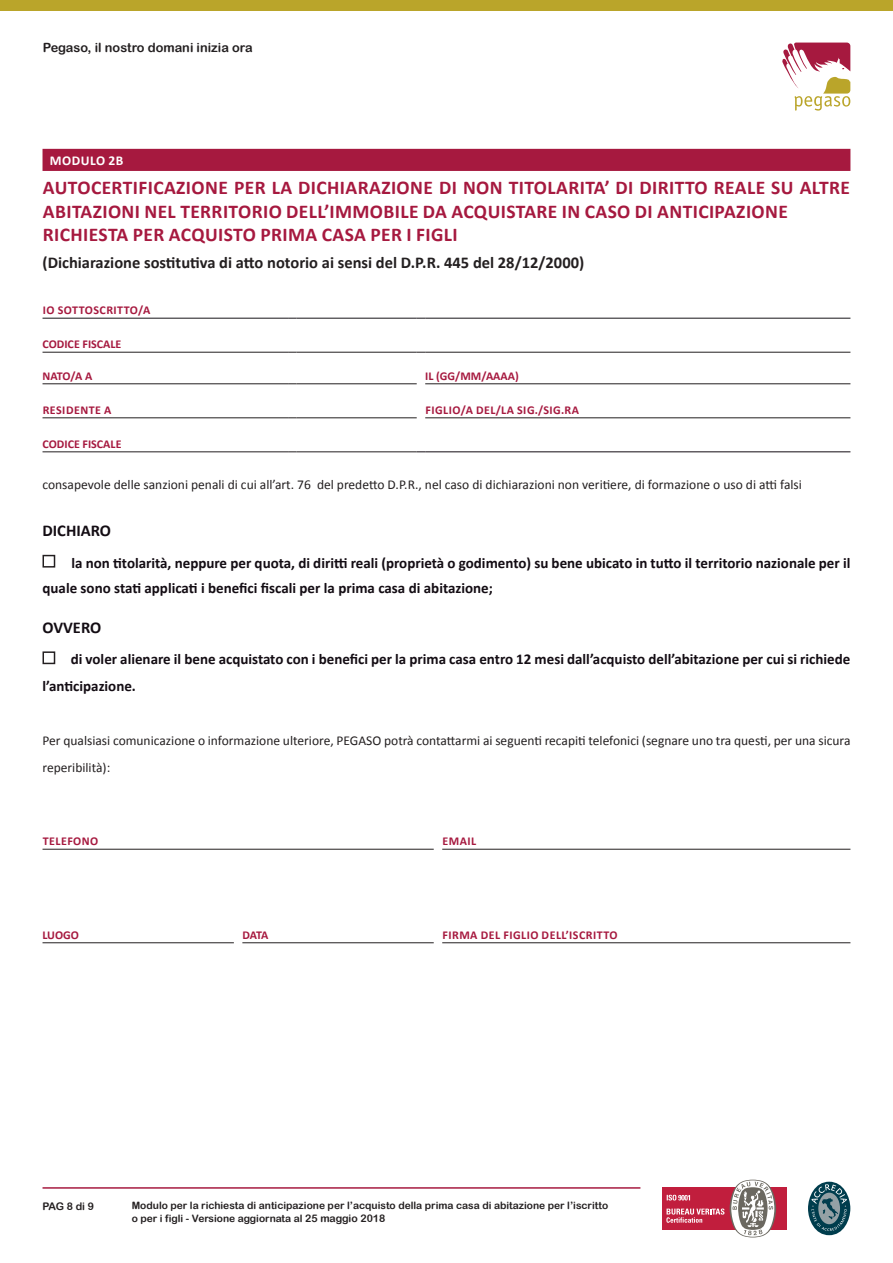
<style>
.page{position:relative;width:893px;height:1263px;background:#fff}
.page>*{position:absolute;margin:0;border:0;box-sizing:border-box;transform-origin:0 0}
.t1{font:700 19.5px/23.4px "Calibri";letter-spacing:.02em;color:#a6193f}
.t2{font:700 16.5px "Calibri";color:#231f20}
.t3{font:700 16.5px "Calibri";color:#130c13}
.t4{font:700 15px/25.5px "Calibri";color:#130c13}
.t5{font:13.5px/27px "Calibri";color:#231f20}
.t6{font:700 13.5px "Calibri";letter-spacing:.04em;color:#fff}
.t7{font:12.75px "Arial Rounded MT Bold";color:#231f20}
.t8{font:700 12px "Calibri";letter-spacing:.04em;color:#a6193f}
.t9{font:700 12px "Calibri";color:#a6193f}
.t10{font:10.5px "Arial Rounded MT Bold";color:#231f20}
.t11{font:10.2px/12.6px "Arial Rounded MT Bold";color:#231f20}
.s1{font-size:10.5px}
</style>
<div class="page">
<div style="left:662px;top:1187px;width:125px;height:43px;background:#c11e3d"></div>
<svg style="left:666px;top:1208px;width:58px;height:15px"></svg>
<svg style="left:730px;top:1179px;width:46px;height:58px"></svg>
<svg style="left:667px;top:1195px;width:23px;height:5px"></svg>
<div style="left:808px;top:1182px;width:42px;height:53px;background:#003d4d;border-radius:50%"></div>
<svg style="left:811px;top:1184px;width:36px;height:47px"></svg>
<hr style="left:43px;top:1187px;width:597px;height:2px;background:#a6193f">
<div style="left:0;top:0;width:893px;height:11px;background:#baa52a"></div>
<svg style="left:782px;top:42px;width:68px;height:69px"></svg>
<div style="left:43px;top:149px;width:807px;height:22px;background:#a6193f"></div>
<hr style="left:425px;top:452px;width:425px;height:1px;background:#130c13">
<hr style="left:43px;top:452px;width:245px;height:1px;background:#231f20">
<hr style="left:297px;top:452px;width:120px;height:1px;background:#231f20">
<hr style="left:43px;top:318px;width:245px;height:1px;background:#171419">
<hr style="left:297px;top:318px;width:120px;height:1px;background:#171419">
<hr style="left:425px;top:318px;width:425px;height:1px;background:#171419">
<hr style="left:43px;top:352px;width:245px;height:1px;background:#231f20">
<hr style="left:297px;top:352px;width:120px;height:1px;background:#231f20">
<hr style="left:425px;top:352px;width:425px;height:1px;background:#231f20">
<hr style="left:43px;top:383px;width:245px;height:1px;background:#231f20">
<hr style="left:297px;top:383px;width:120px;height:1px;background:#231f20">
<hr style="left:425px;top:383px;width:425px;height:1px;background:#231f20">
<hr style="left:43px;top:418px;width:245px;height:1px;background:#231f20">
<hr style="left:297px;top:418px;width:120px;height:1px;background:#231f20">
<hr style="left:425px;top:418px;width:425px;height:1px;background:#231f20">
<div style="left:43px;top:555px;width:12px;height:12px;border:1px solid #231f20"></div>
<div style="left:43px;top:651px;width:12px;height:13px;border:1px solid #231f20"></div>
<hr style="left:43px;top:849px;width:391px;height:1px;background:#231f20">
<hr style="left:442px;top:849px;width:408px;height:1px;background:#231f20">
<hr style="left:43px;top:942px;width:191px;height:1px;background:#231f20">
<hr style="left:242px;top:942px;width:192px;height:1px;background:#231f20">
<hr style="left:442px;top:942px;width:408px;height:1px;background:#231f20">
<p class="t7" style="left:43px;top:40px;width:211px">Pegaso, il nostro domani inizia ora</p>
<p class="t6" style="left:50px;top:151px;width:75px">MODULO 2B</p>
<p class="t1" style="left:43px;top:176px;width:809px">AUTOCERTIFICAZIONE PER LA DICHIARAZIONE DI NON TITOLARITA’ DI DIRITTO REALE SU ALTRE<br>ABITAZIONI NEL TERRITORIO DELL’IMMOBILE DA ACQUISTARE IN CASO DI ANTICIPAZIONE</p>
<p class="t1" style="left:43px;top:223px;width:416px">RICHIESTA PER ACQUISTO PRIMA CASA PER I FIGLI</p>
<p class="t2" style="left:43px;top:252px;width:543px">(Dichiarazione sostitutiva di atto notorio ai sensi del D.P.R. 445 del 28/12/2000)</p>
<p class="t8" style="left:43px;top:302px;width:109px">IO SOTTOSCRITTO/A</p>
<p class="t9" style="left:43px;top:336px;width:80px">CODICE FISCALE</p>
<p class="t8" style="left:43px;top:368px;width:51px">NATO/A A</p>
<p class="t9" style="left:425px;top:368px;width:95px">IL (GG/MM/AAAA)</p>
<p class="t8" style="left:43px;top:402px;width:70px">RESIDENTE A</p>
<p class="t8" style="left:425px;top:402px;width:155px">FIGLIO/A DEL/LA SIG./SIG.RA</p>
<p class="t9" style="left:43px;top:436px;width:80px">CODICE FISCALE</p>
<p class="t5" style="left:43px;top:471px;width:761px">consapevole delle sanzioni penali di cui all’art. 76 del predetto D.P.R., nel caso di dichiarazioni non veritiere, di formazione o uso di atti falsi</p>
<p class="t3" style="left:43px;top:520px;width:70px">DICHIARO</p>
<p class="t4" style="left:43px;top:550px;width:809px;text-indent:29px">la non titolarità, neppure per quota, di diritti reali (proprietà o godimento) su bene ubicato in tutto il territorio nazionale per il quale sono stati applicati i benefici fiscali per la prima casa di abitazione;</p>
<p class="t3" style="left:43px;top:617px;width:60px">OVVERO</p>
<p class="t4" style="left:43px;top:646px;width:809px;line-height:27px;text-indent:28px">di voler alienare il bene acquistato con i benefici per la prima casa entro 12 mesi dall’acquisto dell’abitazione per cui si richiede l’anticipazione.</p>
<p class="t5" style="left:43px;top:727px;width:809px">Per qualsiasi comunicazione o informazione ulteriore, PEGASO potrà contattarmi ai seguenti recapiti telefonici (segnare uno tra questi, per una sicura reperibilità):</p>
<p class="t8" style="left:43px;top:833px;width:57px">TELEFONO</p>
<p class="t8" style="left:442px;top:833px;width:35px">EMAIL</p>
<p class="t8" style="left:43px;top:927px;width:38px">LUOGO</p>
<p class="t8" style="left:242px;top:927px;width:27px">DATA</p>
<p class="t8" style="left:442px;top:927px;width:177px">FIRMA DEL FIGLIO DELL’ISCRITTO</p>
<p class="t10" style="left:43px;top:1199px;width:53px">PAG 8 di 9</p>
<p class="t11" style="left:132px;top:1199px;width:478px">Modulo per la richiesta di anticipazione per l’acquisto della prima casa di abitazione per l’iscritto o per i figli - Versione aggiornata al <span class="s1">25 maggio 2018</span></p>
</div>
